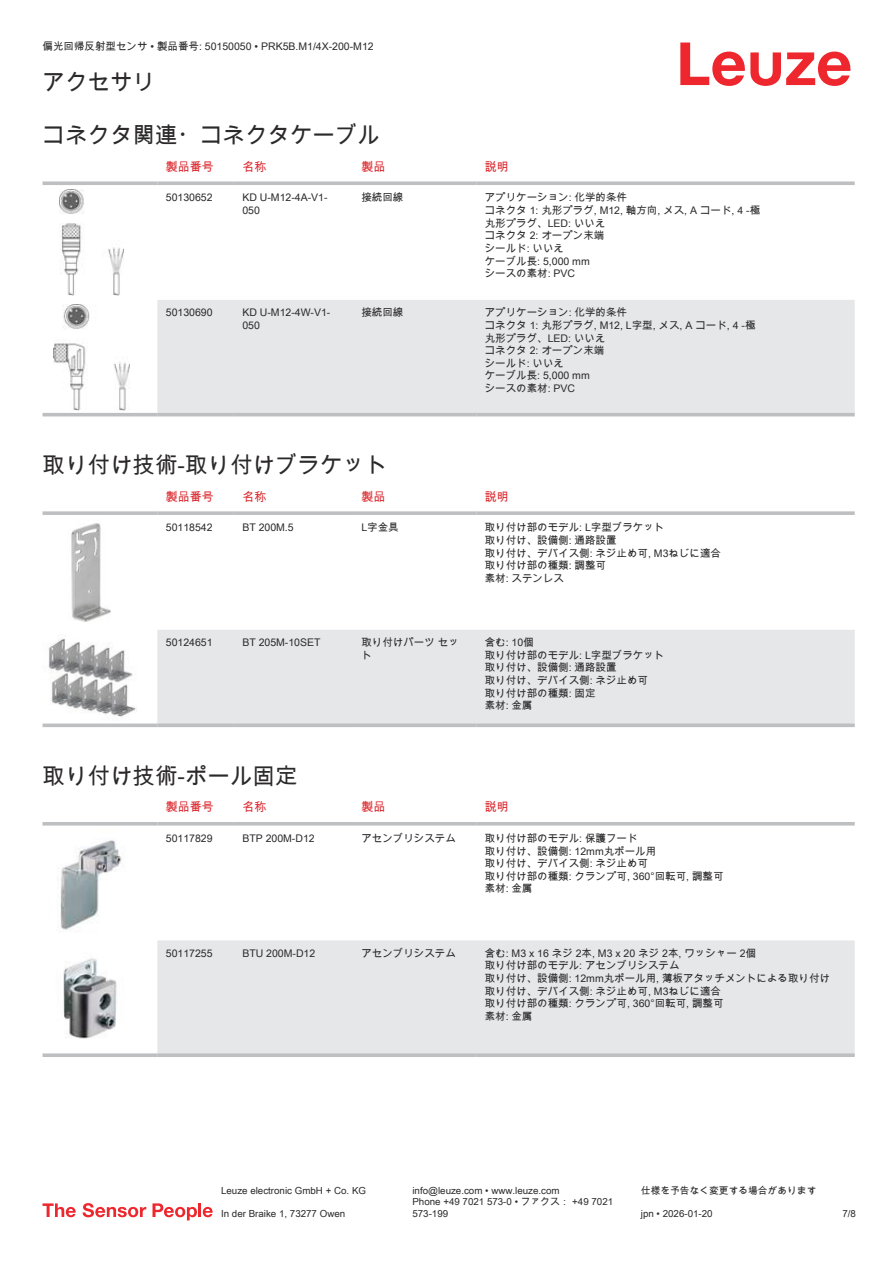
<style>
.page{position:relative;width:893px;height:1263px;background:#fff}
.page>*{position:absolute;margin:0;border:0;box-sizing:border-box;transform-origin:0 0}
.t1{font:22.5px "Arial Unicode MS";color:#2b292a}
.t2{font:12px "Arial Unicode MS";color:#db2a30}
.t3{font:10.5px/12.6px "Arial Unicode MS";color:#2b292a}
.t4{font:9.75px/11.7px "Arial Unicode MS";color:#2b292a}
</style>
<div class="page">
<svg style="left:680px;top:43px;width:170px;height:43px"></svg>
<svg style="left:43px;top:347px;width:812px;height:70px"></svg>
<div style="left:157px;top:300px;width:698px;height:113px;background:#e6e7e9"></div>
<svg style="left:43px;top:181px;width:114px;height:4px"></svg>
<svg style="left:157px;top:181px;width:77px;height:4px"></svg>
<svg style="left:234px;top:181px;width:119px;height:4px"></svg>
<svg style="left:353px;top:181px;width:123px;height:4px"></svg>
<svg style="left:476px;top:181px;width:379px;height:4px;background:#c4c6c8"></svg>
<hr style="left:43px;top:413px;width:114px;height:3px;background:#bdbfc1">
<hr style="left:157px;top:413px;width:77px;height:3px;background:#bdbfc1">
<hr style="left:234px;top:413px;width:119px;height:3px;background:#bdbfc1">
<hr style="left:353px;top:413px;width:123px;height:3px;background:#bdbfc1">
<hr style="left:476px;top:413px;width:379px;height:3px;background:#bdbfc1">
<img style="left:59px;top:189px;width:65px;height:107px">
<img style="left:54px;top:304px;width:75px;height:106px">
<div style="left:157px;top:630px;width:698px;height:93px;background:#e6e7e9"></div>
<svg style="left:43px;top:511px;width:114px;height:4px"></svg>
<svg style="left:157px;top:511px;width:77px;height:4px"></svg>
<svg style="left:234px;top:511px;width:119px;height:4px"></svg>
<svg style="left:353px;top:511px;width:123px;height:4px"></svg>
<svg style="left:476px;top:511px;width:379px;height:4px;background:#c3c5c7"></svg>
<svg style="left:43px;top:723px;width:114px;height:4px"></svg>
<svg style="left:157px;top:723px;width:77px;height:4px"></svg>
<svg style="left:234px;top:723px;width:119px;height:4px"></svg>
<svg style="left:353px;top:723px;width:123px;height:4px"></svg>
<svg style="left:476px;top:723px;width:379px;height:4px;background:#c2c4c6"></svg>
<img style="left:71px;top:523px;width:40px;height:99px">
<img style="left:48px;top:636px;width:89px;height:81px">
<div style="left:157px;top:940px;width:698px;height:113px;background:#e6e7e9"></div>
<hr style="left:43px;top:822px;width:114px;height:3px;background:#bdbfc1">
<hr style="left:157px;top:822px;width:77px;height:3px;background:#bdbfc1">
<hr style="left:234px;top:822px;width:119px;height:3px;background:#bdbfc1">
<hr style="left:353px;top:822px;width:123px;height:3px;background:#bdbfc1">
<hr style="left:476px;top:822px;width:379px;height:3px;background:#bdbfc1">
<svg style="left:43px;top:1053px;width:114px;height:4px"></svg>
<svg style="left:157px;top:1053px;width:77px;height:4px"></svg>
<svg style="left:234px;top:1053px;width:119px;height:4px"></svg>
<svg style="left:353px;top:1053px;width:123px;height:4px"></svg>
<svg style="left:476px;top:1053px;width:379px;height:4px;background:#c1c3c5"></svg>
<img style="left:60px;top:840px;width:62px;height:90px">
<img style="left:63px;top:958px;width:54px;height:81px">
<svg style="left:43px;top:1203px;width:33px;height:14px"></svg>
<svg style="left:83px;top:1203px;width:63px;height:14px"></svg>
<svg style="left:153px;top:1203px;width:44px;height:17px"></svg>
<hr style="left:198px;top:1203px;width:3px;height:14px;background:#ed272d">
<svg style="left:203px;top:1207px;width:10px;height:10px"></svg>
<p class="t3" style="left:43px;top:40px;width:333px">偏光回帰反射型センサ • 製品番号: 50150050 • PRK5B.M1/4X-200-M12</p>
<h1 class="t1" style="left:43px;top:66px;width:114px">アクセサリ</h1>
<h1 class="t1" style="left:43px;top:119px;width:339px">コネクタ関連・コネクタケーブル</h1>
<p class="t2" style="left:166px;top:158px;width:49px">製品番号</p>
<p class="t2" style="left:242px;top:158px;width:25px">名称</p>
<p class="t2" style="left:361px;top:158px;width:25px">製品</p>
<p class="t2" style="left:485px;top:158px;width:25px">説明</p>
<p class="t3" style="left:166px;top:191px;width:48px">50130652</p>
<p class="t3" style="left:242px;top:191px;width:87px">KD U-M12-4A-V1-<br>050</p>
<p class="t3" style="left:361px;top:191px;width:43px">接続回線</p>
<p class="t3" style="left:485px;top:191px;width:277px">アプリケーション: 化学的条件<br>コネクタ 1: 丸形プラグ, M12, 軸方向, メス, A コード, 4 -極丸形プラグ、LED: いいえ<br>コネクタ 2: オープン末端<br>シールド: いいえ<br>ケーブル長: 5,000 mm<br>シースの素材: PVC</p>
<p class="t3" style="left:166px;top:306px;width:48px">50130690</p>
<p class="t3" style="left:242px;top:306px;width:90px">KD U-M12-4W-V1-<br>050</p>
<p class="t3" style="left:361px;top:306px;width:43px">接続回線</p>
<p class="t3" style="left:485px;top:306px;width:272px">アプリケーション: 化学的条件<br>コネクタ 1: 丸形プラグ, M12, L字型, メス, A コード, 4 -極丸形プラグ、LED: いいえ<br>コネクタ 2: オープン末端<br>シールド: いいえ<br>ケーブル長: 5,000 mm<br>シースの素材: PVC</p>
<h1 class="t1" style="left:43px;top:449px;width:346px">取り付け技術-取り付けブラケット</h1>
<p class="t2" style="left:166px;top:488px;width:49px">製品番号</p>
<p class="t2" style="left:242px;top:488px;width:25px">名称</p>
<p class="t2" style="left:361px;top:488px;width:25px">製品</p>
<p class="t2" style="left:485px;top:488px;width:25px">説明</p>
<p class="t3" style="left:166px;top:521px;width:48px">50118542</p>
<p class="t3" style="left:242px;top:521px;width:53px">BT 200M.5</p>
<p class="t3" style="left:361px;top:521px;width:39px">L字金具</p>
<p class="t3" style="left:485px;top:521px;width:238px">取り付け部のモデル: L字型ブラケット<br>取り付け、設備側: 通路設置<br>取り付け、デバイス側: ネジ止め可, M3ねじに適合取り付け部の種類: 調整可<br>素材: ステンレス</p>
<p class="t3" style="left:166px;top:636px;width:48px">50124651</p>
<p class="t3" style="left:242px;top:636px;width:80px">BT 205M-10SET</p>
<p class="t3" style="left:361px;top:636px;width:99px">取り付けパーツ セット</p>
<p class="t3" style="left:485px;top:636px;width:181px">含む: 10個<br>取り付け部のモデル: L字型ブラケット取り付け、設備側: 通路設置<br>取り付け、デバイス側: ネジ止め可<br>取り付け部の種類: 固定<br>素材: 金属</p>
<h1 class="t1" style="left:43px;top:759px;width:256px">取り付け技術-ポール固定</h1>
<p class="t2" style="left:166px;top:798px;width:49px">製品番号</p>
<p class="t2" style="left:242px;top:798px;width:25px">名称</p>
<p class="t2" style="left:361px;top:798px;width:25px">製品</p>
<p class="t2" style="left:485px;top:798px;width:25px">説明</p>
<p class="t3" style="left:166px;top:832px;width:48px">50117829</p>
<p class="t3" style="left:242px;top:832px;width:74px">BTP 200M-D12</p>
<p class="t3" style="left:361px;top:832px;width:96px">アセンブリシステム</p>
<p class="t3" style="left:485px;top:832px;width:240px">取り付け部のモデル: 保護フード<br>取り付け、設備側: 12mm丸ポール用<br>取り付け、デバイス側: ネジ止め可<br>取り付け部の種類: クランプ可, 360°回転可, 調整可素材: 金属</p>
<p class="t3" style="left:166px;top:947px;width:48px">50117255</p>
<p class="t3" style="left:242px;top:947px;width:74px">BTU 200M-D12</p>
<p class="t3" style="left:361px;top:947px;width:96px">アセンブリシステム</p>
<p class="t3" style="left:485px;top:947px;width:347px">含む: M3 x 16 ネジ 2本, M3 x 20 ネジ 2本, ワッシャー 2個<br>取り付け部のモデル: アセンブリシステム<br>取り付け、設備側: 12mm丸ポール用, 薄板アタッチメントによる取り付け取り付け、デバイス側: ネジ止め可, M3ねじに適合<br>取り付け部の種類: クランプ可, 360°回転可, 調整可<br>素材: 金属</p>
<p class="t4" style="left:221px;top:1184px;width:146px">Leuze electronic GmbH + Co. KG</p>
<p class="t4" style="left:412px;top:1184px;width:149px">info@leuze.com • www.leuze.com</p>
<p class="t4" style="left:641px;top:1184px;width:177px">仕様を予告なく変更する場合があります</p>
<p class="t4" style="left:221px;top:1207px;width:126px">In der Braike 1, 73277 Owen</p>
<p class="t4" style="left:412px;top:1196px;width:202px">Phone +49 7021 573-0 • ファクス： +49 7021<br>573-199</p>
<p class="t4" style="left:641px;top:1207px;width:73px">jpn • 2026-01-20</p>
<p class="t4" style="left:842px;top:1207px;width:15px">7/8</p>
</div>
